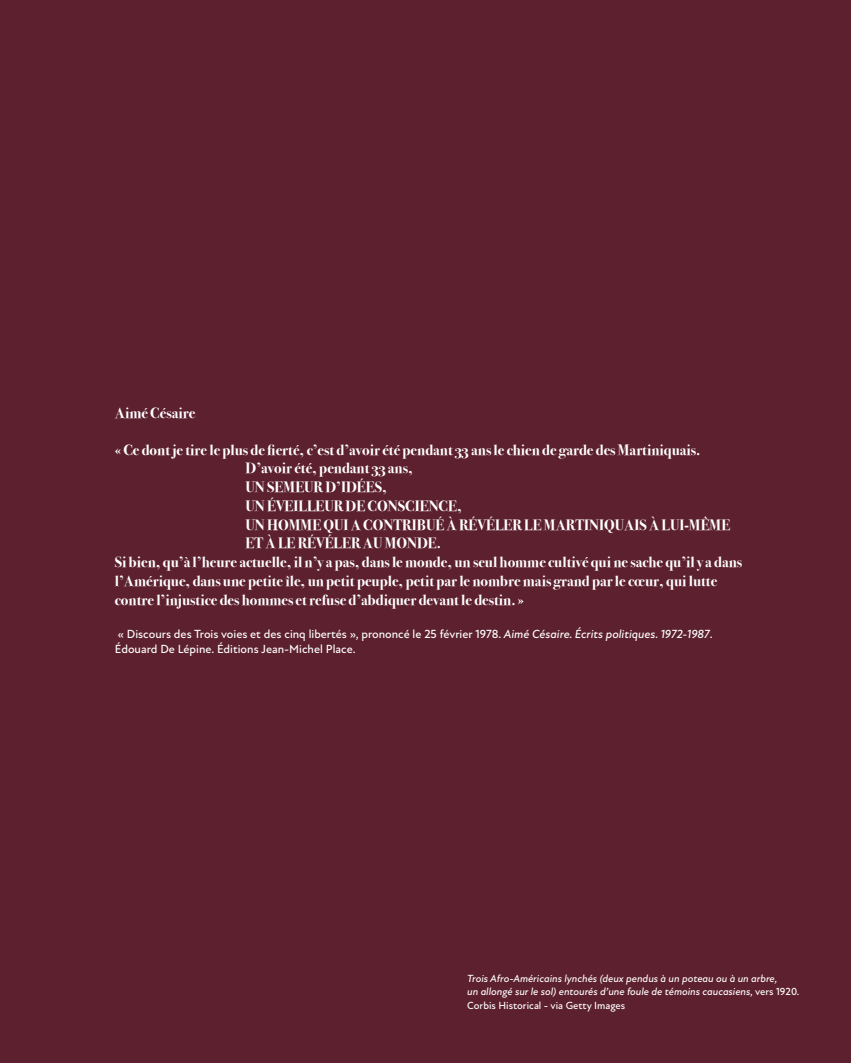
<style>
.page{position:relative;width:851px;height:1063px;background:#fff}
.page>*{position:absolute;margin:0;border:0;box-sizing:border-box;transform-origin:0 0}
.t1{font:700 15px "Bodoni Svty Two OSITCTT";color:#fff}
.t2{font:500 12px/15px "New Atten";color:#fff}
.t3{font:italic 500 10.5px/13.5px "New Atten";color:#fff}
.s1{font-style:italic}
.s2{font-style:normal}
</style>
<div class="page">
<div style="left:0;top:0;width:850px;height:1063px;background:#5d202f"></div>
<p class="t1" style="left:115px;top:404px;width:82px">Aimé Césaire</p>
<p class="t1" style="left:115px;top:441px;width:587px">«Ce dont je tire le plus de fierté, c’est d’avoir été pendant 33 ans le chien de garde des Martiniquais.</p>
<p class="t1" style="left:245px;top:459px;width:169px">D’avoir été, pendant 33 ans,</p>
<p class="t1" style="left:245px;top:478px;width:143px">UN SEMEUR D’IDÉES,</p>
<p class="t1" style="left:245px;top:497px;width:218px">UN ÉVEILLEUR DE CONSCIENCE,</p>
<p class="t1" style="left:245px;top:516px;width:486px">UN HOMME QUI A CONTRIBUÉ À RÉVÉLER LE MARTINIQUAIS À LUI-MÊME</p>
<p class="t1" style="left:245px;top:534px;width:197px">ET À LE RÉVÉLER AU MONDE.</p>
<p class="t1" style="left:115px;top:553px;width:628px">Si bien, qu’à l’heure actuelle, il n’y a pas, dans le monde, un seul homme cultivé qui ne sache qu’il y a dans</p>
<p class="t1" style="left:115px;top:572px;width:604px">l’Amérique, dans une petite île, un petit peuple, petit par le nombre mais grand par le cœur, qui lutte</p>
<p class="t1" style="left:115px;top:591px;width:410px">contre l’injustice des hommes et refuse d’abdiquer devant le destin. »</p>
<p class="t2" style="left:115px;top:627px;width:599px">« Discours des Trois voies et des cinq libertés », prononcé le 25 février 1978. <span class="s1">Aimé Césaire. Écrits politiques. 1972-1987</span>.<br>Édouard De Lépine. Éditions Jean-Michel Place.</p>
<p class="t3" style="left:467px;top:971px;width:334px">Trois Afro-Américains lynchés (deux pendus à un poteau ou à un arbre,<br>un allongé sur le sol) entourés d’une foule de témoins caucasiens, <span class="s2">vers 1920.<br>Corbis Historical - via Getty Images</span></p>
</div>
